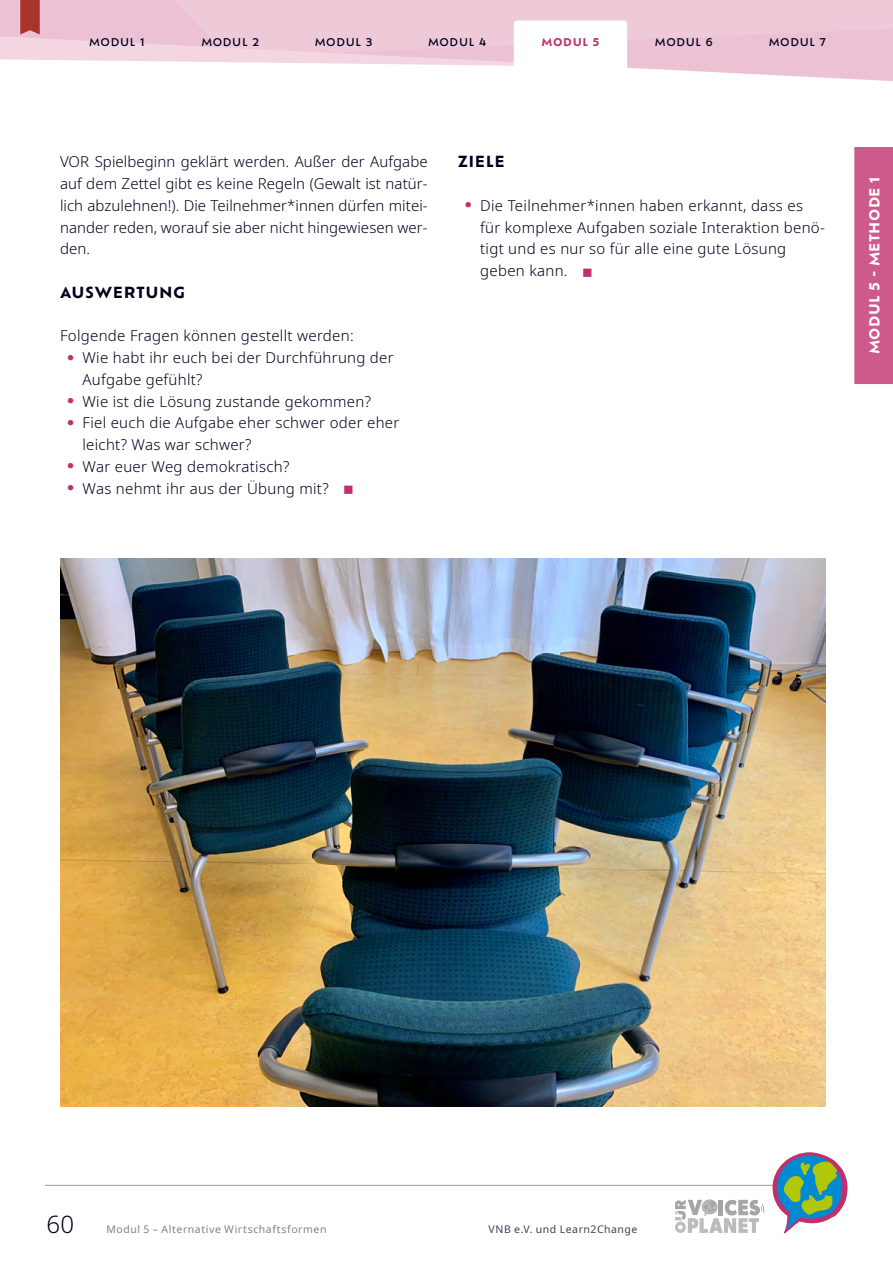
<style>
.page{position:relative;width:893px;height:1263px;background:#fff}
.page>*{position:absolute;margin:0;border:0;box-sizing:border-box;transform-origin:0 0}
.t1{font:300 24px "Noto Sans";color:#00001e}
.Brot{font:300 15px/21.8px "Noto Sans";letter-spacing:.02em;color:#00001e}
.Brot_nicht_eingerück{font:300 15px "Noto Sans";letter-spacing:.02em;color:#00001e}
.Überschrift_H3{font:700 15px "Ofelia Text";letter-spacing:.035em;color:#00001e}
.t2{font:700 13.5px "Ofelia Text";letter-spacing:.03em;color:#fff}
.t3{font:500 10.5px "Ofelia Text";letter-spacing:.06em;color:#00001e}
.t4{font:10.5px "Noto Sans";letter-spacing:.055em;color:#80808f}
.t5{font:10.5px "Noto Sans";letter-spacing:.05em;color:#404056}
.t6{font:700 10.5px "Ofelia Text";letter-spacing:.06em;color:#c0306e}
.s1{font-family:"Ofelia Text";font-weight:700;font-size:24px;color:#c0306e}
.s2{color:#c0306e}
</style>
<div class="page">
<hr style="left:45px;top:1185px;width:780px;height:1px;background:#949d8c">
<svg style="left:675px;top:1199px;width:89px;height:34px"></svg>
<svg style="left:772px;top:1152px;width:75px;height:81px"></svg>
<img style="left:60px;top:559px;width:765px;height:548px">
<div style="left:854px;top:147px;width:39px;height:237px;background:#cd5a8b"></div>
<svg style="left:0;top:0;width:893px;height:81px"></svg>
<div style="left:124px;top:0;width:769px;height:57px;background:#eec9d8"></div>
<svg style="left:20px;top:0;width:20px;height:35px"></svg>
<div style="left:514px;top:20px;width:113px;height:74px;background:#fff;border-radius:3px"></div>
<p class="t3" style="left:89px;top:35px;width:57px">MODUL 1</p>
<p class="t3" style="left:201px;top:35px;width:59px">MODUL 2</p>
<p class="t3" style="left:315px;top:35px;width:59px">MODUL 3</p>
<p class="t3" style="left:428px;top:35px;width:60px">MODUL 4</p>
<p class="t6" style="left:541px;top:35px;width:60px">MODUL 5</p>
<p class="t3" style="left:655px;top:35px;width:60px">MODUL 6</p>
<p class="t3" style="left:769px;top:35px;width:59px">MODUL 7</p>
<p class="Brot" style="left:60px;top:151px;width:369px;text-align:justify">VOR Spielbeginn geklärt werden. Außer der Aufgabe auf dem Zettel gibt es keine Regeln (Gewalt ist natür&shy;lich abzulehnen!). Die Teilnehmer*innen dürfen mitei&shy;nander reden, worauf sie aber nicht hingewiesen wer&shy;den.</p>
<p class="Überschrift_H3" style="left:60px;top:281px;width:127px">AUSWERTUNG</p>
<p class="Brot_nicht_eingerück" style="left:60px;top:325px;width:295px">Folgende Fragen können gestellt werden:</p>
<p class="Brot" style="left:82px;top:347px;width:313px;text-indent:-16px"><span class="s1">•</span> Wie habt ihr euch bei der Durchführung der<br>Aufgabe gefühlt?</p>
<p class="Brot" style="left:66px;top:391px;width:307px"><span class="s1">•</span> Wie ist die Lösung zustande gekommen?</p>
<p class="Brot" style="left:82px;top:412px;width:318px;text-indent:-16px"><span class="s1">•</span> Fiel euch die Aufgabe eher schwer oder eher leicht? Was war schwer?</p>
<p class="Brot" style="left:66px;top:456px;width:225px"><span class="s1">•</span> War euer Weg demokratisch?</p>
<p class="Brot" style="left:66px;top:478px;width:289px"><span class="s1">•</span> Was nehmt ihr aus der Übung mit? <span class="s2">■</span></p>
<p class="Überschrift_H3" style="left:458px;top:150px;width:48px">ZIELE</p>
<p class="Brot" style="left:480px;top:195px;width:346px;text-indent:-16px"><span class="s1">•</span> Die Teilnehmer*innen haben erkannt, dass es für komplexe Aufgaben soziale Interaktion benö&shy;tigt und es nur so für alle eine gute Lösung geben kann. <span class="s2">■</span></p>
<p class="t2" style="left:864px;top:354px;width:179px;rotate:-90deg">MODUL 5 - Methode 1</p>
<h1 class="t1" style="left:47px;top:1207px;width:29px">60</h1>
<p class="t4" style="left:106px;top:1222px;width:222px">Modul 5 – Alternative Wirtschaftsformen</p>
<p class="t5" style="left:489px;top:1222px;width:150px">VNB e.V. und Learn2Change</p>
</div>
